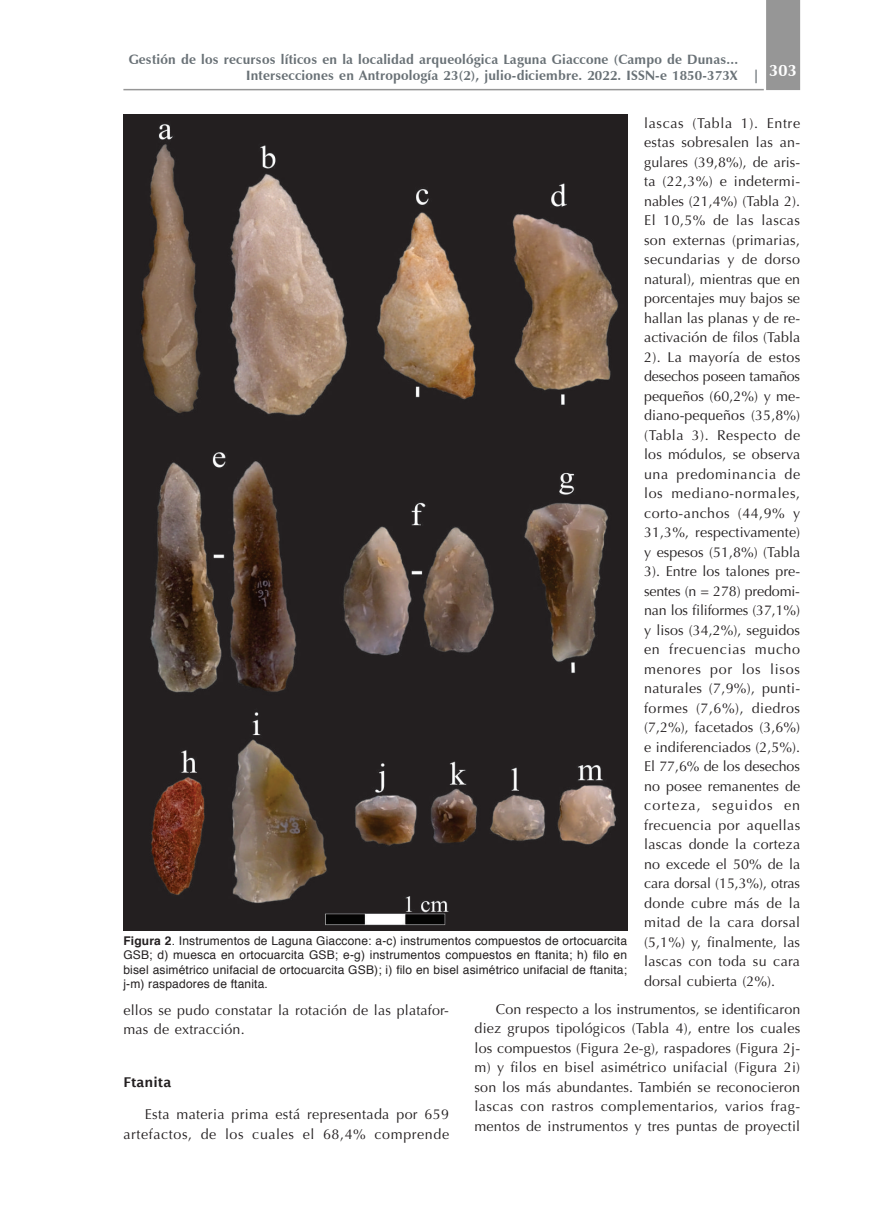
<style>
.page{position:relative;width:881px;height:1229px;background:#fff}
.page>*{position:absolute;margin:0;border:0;box-sizing:border-box;transform-origin:0 0}
.t1{font:700 16.5px "Zapf Humanist 601 BT";color:#fff}
.t2{font:14.25px/19.5px "Optima";letter-spacing:.015em;color:#231f20;text-align:justify}
.t3{font:700 13.5px/16.5px "Zapf Humanist 601 BT";letter-spacing:.015em;color:#697176;text-align:right}
.t4{font:600 13.5px "Lucida Sans";color:#231f20}
.t5{font:12px/14.4px "Helvetica";letter-spacing:.015em;color:#231f20;text-align:justify}
.s1{font-weight:700}
</style>
<div class="page">
<hr style="left:123px;top:89px;width:640px;height:1px;background:#969696">
<div style="left:766px;top:0;width:33px;height:90px;background:#969696"></div>
<img style="left:123px;top:115px;width:503px;height:815px">
<p class="t3" style="left:129px;top:51px;width:610px">Gestión de los recursos líticos en la localidad arqueológica Laguna Giaccone (Campo de Dunas...<br>Intersecciones en Antropología 23(2), julio-diciembre. 2022. ISSN-e 1850-373X</p>
<p class="t1" style="left:752px;top:60px;width:45px"><sub>|</sub> 303</p>
<p class="t2" style="left:644px;top:114px;width:157px">lascas (Tabla 1). Entre estas sobresalen las an&shy;gulares (39,8%), de aris&shy;ta (22,3%) e indetermi&shy;nables (21,4%) (Tabla 2).<br>El 10,5% de las lascas son externas (primarias, secundarias y de dorso natural), mientras que en porcentajes muy bajos se hallan las planas y de re&shy;activación de filos (Tabla 2). La mayoría de estos desechos poseen tamaños pequeños (60,2%) y me&shy;diano-pequeños (35,8%) (Tabla 3). Respecto de los módulos, se observa una predominancia de los mediano-normales, corto-anchos (44,9% y 31,3%, respectivamente) y espesos (51,8%) (Tabla 3). Entre los talones pre&shy;sentes (n = 278) predomi&shy;nan los filiformes (37,1%) y lisos (34,2%), seguidos en frecuencias mucho menores por los lisos naturales (7,9%), punti&shy;formes (7,6%), diedros (7,2%), facetados (3,6%) e indiferenciados (2,5%).<br>El 77,6% de los desechos no posee remanentes de corteza, seguidos en frecuencia por aquellas lascas donde la corteza no excede el 50% de la cara dorsal (15,3%), otras donde cubre más de la mitad de la cara dorsal (5,1%) y, finalmente, las lascas con toda su cara dorsal cubierta (2%).</p>
<p class="t2" style="left:474px;top:999px;width:327px;text-indent:21px">Con respecto a los instrumentos, se identificaron diez grupos tipológicos (Tabla 4), entre los cuales los compuestos (Figura 2e-g), raspadores (Figura 2j&shy;m) y filos en bisel asimétrico unifacial (Figura 2i) son los más abundantes. También se reconocieron lascas con rastros complementarios, varios frag&shy;mentos de instrumentos y tres puntas de proyectil</p>
<p class="t5" style="left:123px;top:934px;width:505px"><span class="s1">Figura 2</span>. Instrumentos de Laguna Giaccone: a-c) instrumentos compuestos de ortocuarcita GSB; d) muesca en ortocuarcita GSB; e-g) instrumentos compuestos en ftanita; h) filo en bisel asimétrico unifacial de ortocuarcita GSB); i) filo en bisel asimétrico unifacial de ftanita; j-m) raspadores de ftanita.</p>
<p class="t2" style="left:123px;top:1000px;width:327px">ellos se pudo constatar la rotación de las platafor&shy;mas de extracción.</p>
<p class="t4" style="left:123px;top:1074px;width:49px">Ftanita</p>
<p class="t2" style="left:123px;top:1105px;width:327px;text-align:right">Esta materia prima está representada por 659 artefactos, de los cuales el 68,4% comprende</p>
</div>
